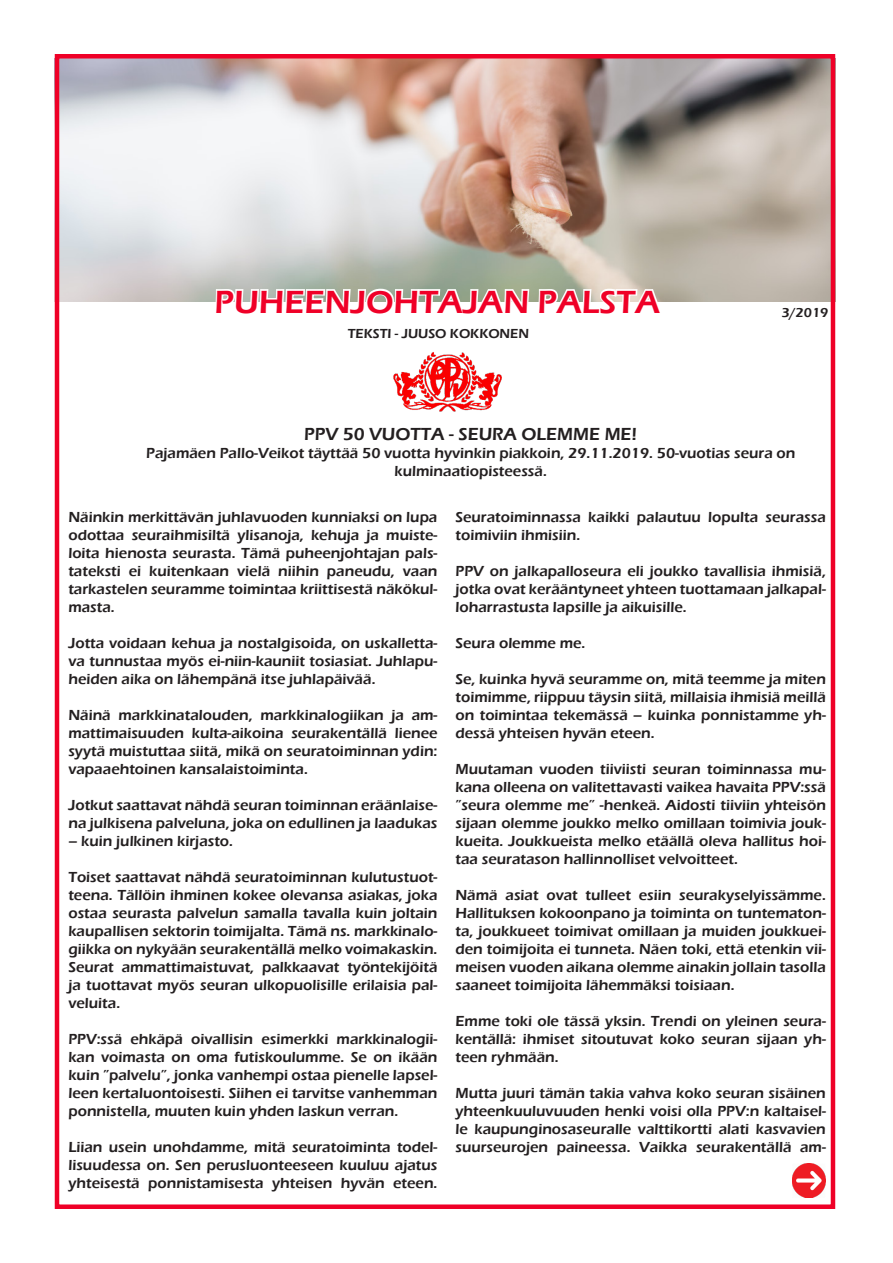
<style>
.page{position:relative;width:893px;height:1263px;background:#fff}
.page>*{position:absolute;margin:0;border:0;box-sizing:border-box;transform-origin:0 0}
.t1{font:600 33px "Eras ITC";color:#ef0027}
.t2{font:600 18px "Eras ITC";color:#231f20}
.t3{font:600 15px/18px "Eras ITC";color:#231f20;text-align:justify}
.t4{font:600 13.5px "Eras ITC";color:#231f20}
</style>
<div class="page">
<img style="left:793px;top:1164px;width:33px;height:33px">
<img style="left:60px;top:59px;width:770px;height:242px">
<svg style="left:213px;top:105px;width:451px;height:307px"></svg>
<div style="left:55px;top:54px;width:780px;height:1155px;border:4px solid #ef0027"></div>
<p class="t1" style="left:215px;top:283px;width:447px">PUHEENJOHTAJAN PALSTA</p>
<p class="t4" style="left:348px;top:325px;width:183px">TEKSTI - JUUSO KOKKONEN</p>
<p class="t4" style="left:781px;top:305px;width:48px">3/2019</p>
<p class="t2" style="left:304px;top:424px;width:335px">PPV 50 VUOTTA - SEURA OLEMME ME!</p>
<p class="t3" style="left:146px;top:444px;width:651px;text-align:center">Pajamäen Pallo-Veikot täyttää 50 vuotta hyvinkin piakkoin, 29.11.2019. 50-vuotias seura on kulminaatiopisteessä.</p>
<p class="t3" style="left:68px;top:508px;width:371px">Näinkin merkittävän juhlavuoden kunniaksi on lupa odottaa seuraihmisiltä ylisanoja, kehuja ja muiste&shy;loita hienosta seurasta. Tämä puheenjohtajan pals&shy;tateksti ei kuitenkaan vielä niihin paneudu, vaan tarkastelen seuramme toimintaa kriittisestä näkökul&shy;masta.</p>
<p class="t3" style="left:68px;top:634px;width:371px">Jotta voidaan kehua ja nostalgisoida, on uskalletta&shy;va tunnustaa myös ei-niin-kauniit tosiasiat. Juhlapu&shy;heiden aika on lähempänä itse juhlapäivää.</p>
<p class="t3" style="left:68px;top:706px;width:371px">Näinä markkinatalouden, markkinalogiikan ja am&shy;mattimaisuuden kulta-aikoina seurakentällä lienee syytä muistuttaa siitä, mikä on seuratoiminnan ydin: vapaaehtoinen kansalaistoiminta.</p>
<p class="t3" style="left:68px;top:796px;width:371px">Jotkut saattavat nähdä seuran toiminnan eräänlaise&shy;na julkisena palveluna, joka on edullinen ja laadukas</p>
<p class="t3" style="left:68px;top:832px;width:166px">– kuin julkinen kirjasto.</p>
<p class="t3" style="left:68px;top:868px;width:371px">Toiset saattavat nähdä seuratoiminnan kulutustuot&shy;teena. Tällöin ihminen kokee olevansa asiakas, joka ostaa seurasta palvelun samalla tavalla kuin joltain kaupallisen sektorin toimijalta. Tämä ns. markkinalo&shy;giikka on nykyään seurakentällä melko voimakaskin.<br>Seurat ammattimaistuvat, palkkaavat työntekijöitä ja tuottavat myös seuran ulkopuolisille erilaisia pal&shy;veluita.</p>
<p class="t3" style="left:68px;top:1030px;width:371px">PPV:ssä ehkäpä oivallisin esimerkki markkinalogii&shy;kan voimasta on oma futiskoulumme. Se on ikään kuin ”palvelu”, jonka vanhempi ostaa pienelle lapsel&shy;leen kertaluontoisesti. Siihen ei tarvitse vanhemman ponnistella, muuten kuin yhden laskun verran.</p>
<p class="t3" style="left:68px;top:1138px;width:371px">Liian usein unohdamme, mitä seuratoiminta todel&shy;lisuudessa on. Sen perusluonteeseen kuuluu ajatus yhteisestä ponnistamisesta yhteisen hyvän eteen.</p>
<p class="t3" style="left:455px;top:508px;width:372px">Seuratoiminnassa kaikki palautuu lopulta seurassa toimiviin ihmisiin.</p>
<p class="t3" style="left:455px;top:562px;width:372px">PPV on jalkapalloseura eli joukko tavallisia ihmisiä, jotka ovat kerääntyneet yhteen tuottamaan jalkapal&shy;loharrastusta lapsille ja aikuisille.</p>
<p class="t3" style="left:455px;top:634px;width:131px">Seura olemme me.</p>
<p class="t3" style="left:455px;top:670px;width:372px">Se, kuinka hyvä seuramme on, mitä teemme ja miten toimimme, riippuu täysin siitä, millaisia ihmisiä meillä on toimintaa tekemässä – kuinka ponnistamme yh&shy;dessä yhteisen hyvän eteen.</p>
<p class="t3" style="left:455px;top:760px;width:372px">Muutaman vuoden tiiviisti seuran toiminnassa mu&shy;kana olleena on valitettavasti vaikea havaita PPV:ssä ”seura olemme me” -henkeä. Aidosti tiiviin yhteisön sijaan olemme joukko melko omillaan toimivia jouk&shy;kueita. Joukkueista melko etäällä oleva hallitus hoi&shy;taa seuratason hallinnolliset velvoitteet.</p>
<p class="t3" style="left:455px;top:886px;width:372px">Nämä asiat ovat tulleet esiin seurakyselyissämme.<br>Hallituksen kokoonpano ja toiminta on tuntematon&shy;ta, joukkueet toimivat omillaan ja muiden joukkuei&shy;den toimijoita ei tunneta. Näen toki, että etenkin vii&shy;meisen vuoden aikana olemme ainakin jollain tasolla saaneet toimijoita lähemmäksi toisiaan.</p>
<p class="t3" style="left:455px;top:1012px;width:372px">Emme toki ole tässä yksin. Trendi on yleinen seura&shy;kentällä: ihmiset sitoutuvat koko seuran sijaan yh&shy;teen ryhmään.</p>
<p class="t3" style="left:455px;top:1084px;width:372px">Mutta juuri tämän takia vahva koko seuran sisäinen yhteenkuuluvuuden henki voisi olla PPV:n kaltaisel&shy;le kaupunginosaseuralle valttikortti alati kasvavien suurseurojen paineessa. Vaikka seurakentällä am-</p>
</div>
